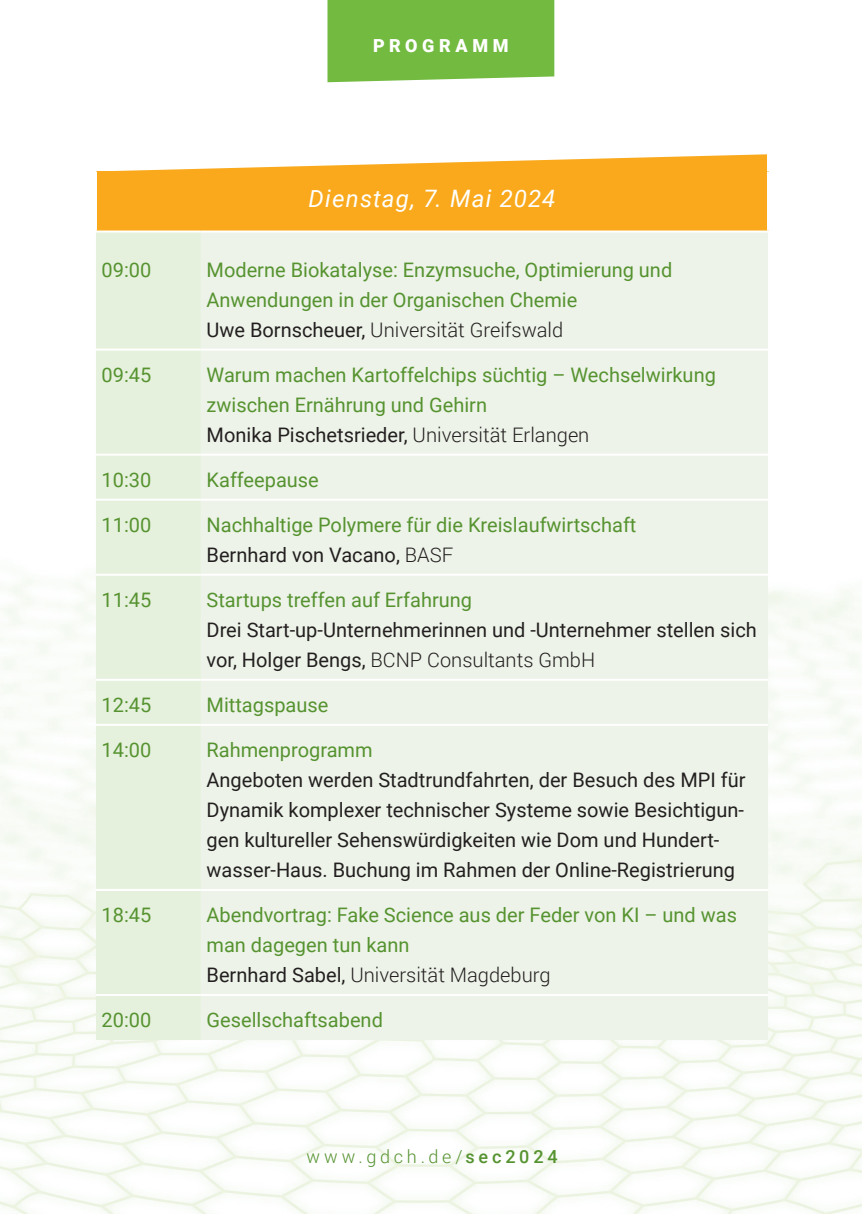
<style>
.page{position:relative;width:862px;height:1214px;background:#fff}
.page>*{position:absolute;margin:0;border:0;box-sizing:border-box;transform-origin:0 0}
.t1{font:italic 24px "Roboto";letter-spacing:.045em;color:#fff}
.t2{font:20px/30px "Roboto";color:#569330}
.t3{font:20px/30px "Roboto";color:#231f20}
.t4{font:300 18px "Roboto";letter-spacing:.205em;color:#569330}
.t5{font:900 18px "Roboto";letter-spacing:.255em;color:#fff}
.s1{color:#231f20}
.s2{font-weight:300;color:#231f20}
.s3{font-weight:300}
.s4{font-weight:500}
</style>
<div class="page">
<img style="left:0;top:578px;width:862px;height:635px">
<div style="left:327px;top:0;width:227px;height:82px;background:#72ba40"></div>
<svg style="left:116px;top:154px;width:651px;height:17px"></svg>
<div style="left:96px;top:171px;width:672px;height:60px;background:#f9a91b"></div>
<div style="left:96px;top:232px;width:105px;height:807px;background:#e6f1dd"></div>
<div style="left:201px;top:232px;width:567px;height:807px;background:#edf3e8"></div>
<hr style="left:95px;top:171px;width:2px;height:59px;background:#fff">
<hr style="left:767px;top:171px;width:2px;height:59px;background:#fff">
<hr style="left:95px;top:230px;width:106px;height:2px;background:#fff">
<hr style="left:96px;top:348px;width:105px;height:2px;background:#fff">
<hr style="left:96px;top:453px;width:105px;height:2px;background:#fff">
<hr style="left:96px;top:498px;width:105px;height:2px;background:#fff">
<hr style="left:96px;top:573px;width:105px;height:2px;background:#fff">
<hr style="left:96px;top:678px;width:105px;height:2px;background:#fff">
<hr style="left:96px;top:723px;width:105px;height:2px;background:#fff">
<hr style="left:96px;top:888px;width:105px;height:2px;background:#fff">
<hr style="left:96px;top:993px;width:105px;height:2px;background:#fff">
<hr style="left:201px;top:230px;width:568px;height:2px;background:#fff">
<hr style="left:201px;top:348px;width:567px;height:2px;background:#fff">
<hr style="left:201px;top:453px;width:567px;height:2px;background:#fff">
<hr style="left:201px;top:498px;width:567px;height:2px;background:#fff">
<hr style="left:201px;top:573px;width:567px;height:2px;background:#fff">
<hr style="left:201px;top:678px;width:567px;height:2px;background:#fff">
<hr style="left:201px;top:723px;width:567px;height:2px;background:#fff">
<hr style="left:201px;top:888px;width:567px;height:2px;background:#fff">
<hr style="left:201px;top:993px;width:567px;height:2px;background:#fff">
<p class="t5" style="left:373px;top:33px;width:137px">PROGRAMM</p>
<p class="t1" style="left:308px;top:182px;width:248px">Dienstag, 7. Mai 2024</p>
<p class="t2" style="left:102px;top:254px;width:51px">09:00</p>
<p class="t2" style="left:207px;top:254px;width:467px">Moderne Biokatalyse: Enzymsuche, Optimierung und<br>Anwendungen in der Organischen Chemie<br><span class="s1">Uwe Bornscheuer,</span> <span class="s2">Universität Greifswald</span></p>
<p class="t2" style="left:102px;top:359px;width:51px">09:45</p>
<p class="t2" style="left:207px;top:359px;width:511px">Warum machen Kartoffelchips süchtig – Wechselwirkung zwischen Ernährung und Gehirn<br><span class="s1">Monika Pischetsrieder,</span> <span class="s2">Universität Erlangen</span></p>
<p class="t2" style="left:102px;top:464px;width:51px">10:30</p>
<p class="t2" style="left:207px;top:464px;width:114px">Kaffeepause</p>
<p class="t2" style="left:102px;top:509px;width:51px">11:00</p>
<p class="t2" style="left:207px;top:509px;width:431px">Nachhaltige Polymere für die Kreislaufwirtschaft<br><span class="s1">Bernhard von Vacano,</span> <span class="s2">BASF</span></p>
<p class="t2" style="left:102px;top:584px;width:51px">11:45</p>
<p class="t2" style="left:207px;top:584px;width:267px">Startups treffen auf Erfahrung</p>
<p class="t3" style="left:207px;top:614px;width:552px">Drei Start-up-Unternehmerinnen und -Unternehmer stellen sich vor, Holger Bengs, <span class="s3">BCNP Consultants GmbH</span></p>
<p class="t2" style="left:102px;top:689px;width:51px">12:45</p>
<p class="t2" style="left:207px;top:689px;width:123px">Mittagspause</p>
<p class="t2" style="left:102px;top:734px;width:51px">14:00</p>
<p class="t2" style="left:207px;top:734px;width:168px">Rahmenprogramm</p>
<p class="t3" style="left:207px;top:764px;width:540px">Angeboten werden Stadtrundfahrten, der Besuch des MPI für Dynamik komplexer technischer Systeme sowie Besichtigun&shy;gen kultureller Sehenswürdigkeiten wie Dom und Hundert&shy;wasser-Haus. Buchung im Rahmen der Online-Registrierung</p>
<p class="t2" style="left:102px;top:899px;width:51px">18:45</p>
<p class="t2" style="left:207px;top:899px;width:532px">Abendvortrag: Fake Science aus der Feder von KI – und was man dagegen tun kann<br><span class="s1">Bernhard Sabel,</span> <span class="s2">Universität Magdeburg</span></p>
<p class="t2" style="left:102px;top:1004px;width:51px">20:00</p>
<p class="t2" style="left:207px;top:1004px;width:178px">Gesellschaftsabend</p>
<p class="t4" style="left:307px;top:1143px;width:252px">www.gdch.de/<span class="s4">sec2024</span></p>
</div>
